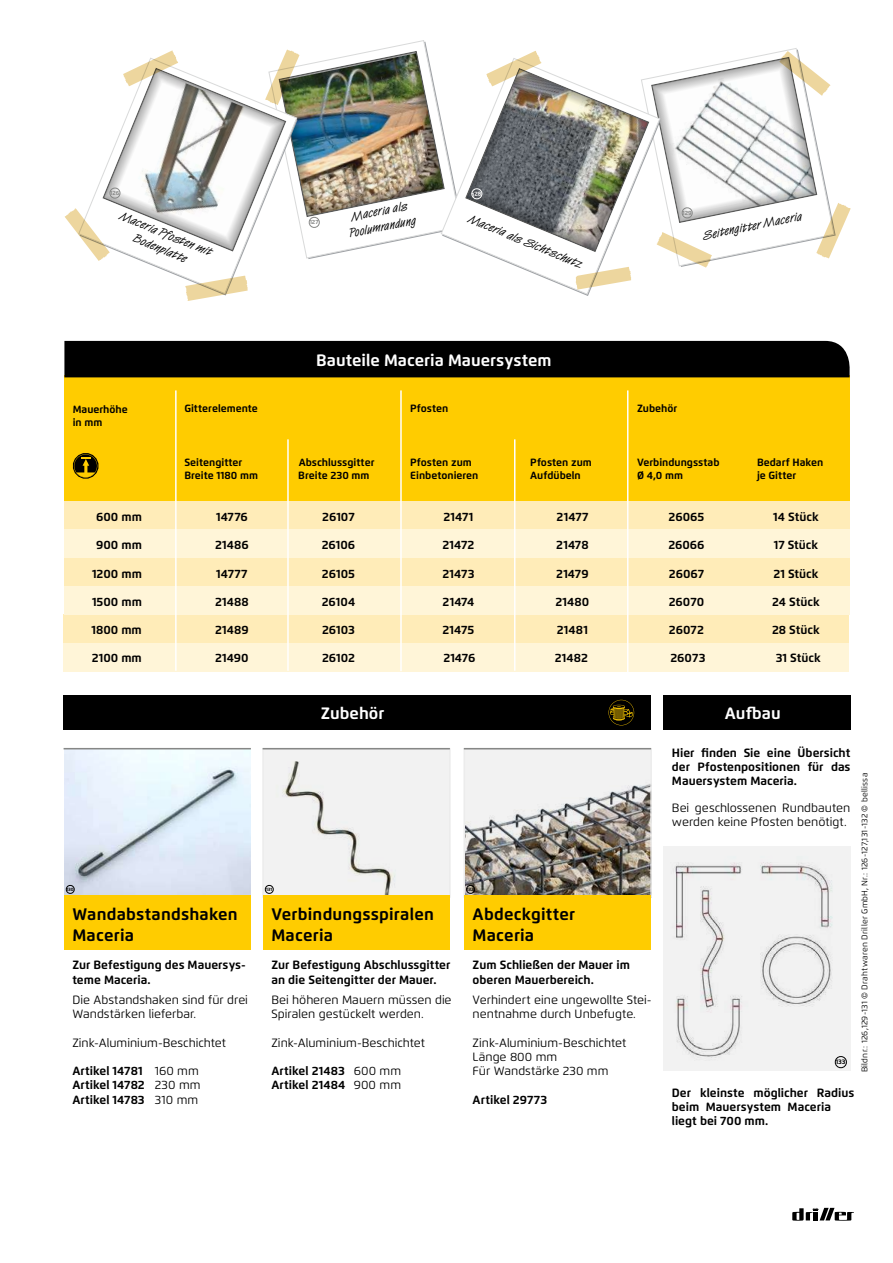
<style>
.page{position:relative;width:893px;height:1263px;background:#fff}
.page>*{position:absolute;margin:0;border:0;box-sizing:border-box;transform-origin:0 0}
.t1{font:700 16.65px/21.1px "Flexo";letter-spacing:.01em;color:#000}
.t2{font:700 16.5px "Flexo";color:#fff}
.t3{font:12.9px/15.6px "Van Dijk SBOP";color:#000;text-align:center}
.t4{font:700 12px/14.2px "Flexo";color:#000}
.t5{font:12px/14.2px "Flexo";color:#000}
.t6{font:700 10.5px/13.5px "Flexo";color:#000}
.t7{font:8.25px "Flexo";letter-spacing:.035em;color:#000}
.t8{font:700 6.6px "Flexo";color:#000}
.t9{font:700 6px "Flexo";letter-spacing:-.005em;color:#868786}
.t10{font:700 4.65px "Flexo";letter-spacing:-.005em;color:#000}
.s1{font-weight:400}
</style>
<div class="page">
<svg style="left:792px;top:1208px;width:62px;height:13px"></svg>
<div style="left:64px;top:696px;width:587px;height:34px;background:#000"></div>
<svg style="left:608px;top:699px;width:27px;height:27px"></svg>
<img style="left:64px;top:749px;width:187px;height:147px">
<svg style="left:66px;top:885px;width:9px;height:9px"></svg>
<div style="left:64px;top:896px;width:187px;height:54px;background:#fc0"></div>
<hr style="left:64px;top:748px;width:187px;height:1px;background:#868786">
<div style="left:64px;top:615px;width:785px;height:28px;background:#ffecb8"></div>
<div style="left:64px;top:643px;width:785px;height:28px;background:#fff5d8"></div>
<div style="left:64px;top:376px;width:785px;height:126px;background:#fc0"></div>
<div style="left:64px;top:501px;width:785px;height:29px;background:#ffecb8"></div>
<div style="left:64px;top:558px;width:785px;height:28px;background:#ffecb8"></div>
<div style="left:64px;top:530px;width:785px;height:28px;background:#fff5d8"></div>
<div style="left:64px;top:586px;width:785px;height:29px;background:#fff5d8"></div>
<div style="left:64px;top:341px;width:786px;height:36px;background:#000"></div>
<hr style="left:287px;top:439px;width:2px;height:232px;background:#fff">
<hr style="left:514px;top:439px;width:1px;height:232px;background:#fff">
<hr style="left:175px;top:390px;width:2px;height:281px;background:#fff">
<hr style="left:400px;top:390px;width:2px;height:281px;background:#fff">
<hr style="left:627px;top:390px;width:1px;height:283px;background:#fff">
<svg style="left:73px;top:453px;width:25px;height:26px"></svg>
<div style="left:265px;top:751px;width:183px;height:144px;background:#f2f2f2"></div>
<div style="left:262px;top:748px;width:189px;height:150px;border:2px solid #ececec"></div>
<svg style="left:265px;top:885px;width:9px;height:9px"></svg>
<div style="left:263px;top:896px;width:187px;height:54px;background:#fc0"></div>
<hr style="left:263px;top:748px;width:187px;height:1px;background:#868786">
<img style="left:466px;top:751px;width:183px;height:144px">
<div style="left:463px;top:748px;width:189px;height:150px;border:2px solid #ececec"></div>
<svg style="left:466px;top:885px;width:9px;height:9px"></svg>
<div style="left:464px;top:896px;width:187px;height:54px;background:#fc0"></div>
<hr style="left:464px;top:748px;width:187px;height:1px;background:#868786">
<img style="left:664px;top:846px;width:186px;height:224px">
<svg style="left:835px;top:1056px;width:12px;height:12px"></svg>
<div style="left:663px;top:696px;width:188px;height:34px;background:#000"></div>
<img style="left:65px;top:40px;width:786px;height:261px">
<p class="t9" style="left:110px;top:189px;width:11px">126</p>
<p class="t3" style="left:124px;top:209px;width:100px;rotate:22deg">Maceria Pfosten mit<br>Bodenplatte</p>
<p class="t3" style="left:345px;top:210px;width:69px;rotate:-11deg">Maceria als<br>Poolumrandung</p>
<p class="t9" style="left:310px;top:219px;width:10px">127</p>
<p class="t3" style="left:473px;top:211px;width:124px;rotate:23deg">Maceria als Sichtschutz</p>
<p class="t9" style="left:682px;top:209px;width:11px">129</p>
<p class="t3" style="left:702px;top:228px;width:103px;rotate:-11deg">Seitengitter Maceria</p>
<h2 class="t2" style="left:316px;top:350px;width:237px">Bauteile Maceria Mauersystem</h2>
<p class="t6" style="left:73px;top:402px;width:57px">Mauerhöhe in mm</p>
<p class="t6" style="left:184px;top:401px;width:75px">Gitterelemente</p>
<p class="t6" style="left:410px;top:401px;width:40px">Pfosten</p>
<p class="t6" style="left:637px;top:401px;width:42px">Zubehör</p>
<p class="t6" style="left:184px;top:455px;width:60px">Seitengitter</p>
<p class="t6" style="left:299px;top:455px;width:77px">Abschlussgitter</p>
<p class="t6" style="left:184px;top:469px;width:75px">Breite 1180 mm</p>
<p class="t6" style="left:298px;top:469px;width:73px">Breite 230 mm</p>
<p class="t6" style="left:410px;top:455px;width:63px">Pfosten zum</p>
<p class="t6" style="left:530px;top:455px;width:63px">Pfosten zum</p>
<p class="t6" style="left:410px;top:469px;width:70px">Einbetonieren</p>
<p class="t6" style="left:530px;top:469px;width:52px">Aufdübeln</p>
<p class="t6" style="left:637px;top:455px;width:84px">Verbindungsstab</p>
<p class="t6" style="left:757px;top:455px;width:68px">Bedarf Haken</p>
<p class="t6" style="left:637px;top:469px;width:47px">Ø 4,0 mm</p>
<p class="t6" style="left:757px;top:469px;width:41px">je Gitter</p>
<p class="t4" style="left:96px;top:510px;width:47px">600 mm</p>
<p class="t4" style="left:216px;top:510px;width:33px">14776</p>
<p class="t4" style="left:322px;top:510px;width:34px">26107</p>
<p class="t4" style="left:443px;top:510px;width:32px">21471</p>
<p class="t4" style="left:557px;top:510px;width:33px">21477</p>
<p class="t4" style="left:669px;top:510px;width:37px">26065</p>
<p class="t4" style="left:773px;top:510px;width:47px">14 Stück</p>
<p class="t4" style="left:96px;top:538px;width:47px">900 mm</p>
<p class="t4" style="left:215px;top:538px;width:35px">21486</p>
<p class="t4" style="left:322px;top:538px;width:35px">26106</p>
<p class="t4" style="left:442px;top:538px;width:34px">21472</p>
<p class="t4" style="left:556px;top:538px;width:34px">21478</p>
<p class="t4" style="left:668px;top:538px;width:38px">26066</p>
<p class="t4" style="left:774px;top:538px;width:46px">17 Stück</p>
<p class="t4" style="left:92px;top:566px;width:51px">1200 mm</p>
<p class="t4" style="left:216px;top:566px;width:33px">14777</p>
<p class="t4" style="left:322px;top:566px;width:34px">26105</p>
<p class="t4" style="left:442px;top:566px;width:33px">21473</p>
<p class="t4" style="left:556px;top:566px;width:34px">21479</p>
<p class="t4" style="left:669px;top:566px;width:37px">26067</p>
<p class="t4" style="left:773px;top:566px;width:47px">21 Stück</p>
<p class="t4" style="left:92px;top:594px;width:51px">1500 mm</p>
<p class="t4" style="left:215px;top:594px;width:35px">21488</p>
<p class="t4" style="left:322px;top:594px;width:35px">26104</p>
<p class="t4" style="left:443px;top:594px;width:33px">21474</p>
<p class="t4" style="left:556px;top:594px;width:35px">21480</p>
<p class="t4" style="left:669px;top:594px;width:37px">26070</p>
<p class="t4" style="left:772px;top:594px;width:49px">24 Stück</p>
<p class="t4" style="left:92px;top:622px;width:52px">1800 mm</p>
<p class="t4" style="left:215px;top:622px;width:35px">21489</p>
<p class="t4" style="left:322px;top:622px;width:34px">26103</p>
<p class="t4" style="left:442px;top:622px;width:33px">21475</p>
<p class="t4" style="left:557px;top:622px;width:33px">21481</p>
<p class="t4" style="left:669px;top:622px;width:36px">26072</p>
<p class="t4" style="left:772px;top:622px;width:49px">28 Stück</p>
<p class="t4" style="left:92px;top:651px;width:52px">2100 mm</p>
<p class="t4" style="left:215px;top:651px;width:35px">21490</p>
<p class="t4" style="left:322px;top:651px;width:34px">26102</p>
<p class="t4" style="left:455px;top:651px;width:22px">476</p>
<p class="t4" style="left:555px;top:651px;width:34px">21482</p>
<p class="t4" style="left:670px;top:651px;width:36px">26073</p>
<p class="t4" style="left:776px;top:651px;width:46px">31 Stück</p>
<h2 class="t2" style="left:321px;top:703px;width:65px">Zubehör</h2>
<p class="t10" style="left:66px;top:886px;width:9px">130</p>
<h1 class="t1" style="left:72px;top:903px;width:167px">Wandabstandshaken<br>Maceria</h1>
<p class="t4" style="left:72px;top:958px;width:175px">Zur Befestigung des Mauersys&shy;teme Maceria.</p>
<p class="t5" style="left:72px;top:992px;width:177px">Die Abstandshaken sind für drei<br>Wandstärken lieferbar.</p>
<p class="t5" style="left:72px;top:1035px;width:155px">Zink-Aluminium-Beschichtet</p>
<p class="t4" style="left:72px;top:1064px;width:130px">Artikel 14781 <span class="s1">160 mm<br></span>Artikel 14782 <span class="s1">230 mm<br></span>Artikel 14783 <span class="s1">310 mm</span></p>
<p class="t10" style="left:266px;top:886px;width:8px">131</p>
<h1 class="t1" style="left:271px;top:903px;width:164px">Verbindungsspiralen<br>Maceria</h1>
<p class="t4" style="left:271px;top:958px;width:181px">Zur Befestigung Abschlussgitter an die Seitengitter der Mauer.</p>
<p class="t5" style="left:271px;top:992px;width:182px">Bei höheren Mauern müssen die<br>Spiralen gestückelt werden.</p>
<p class="t5" style="left:271px;top:1035px;width:155px">Zink-Aluminium-Beschichtet</p>
<p class="t4" style="left:271px;top:1064px;width:131px">Artikel 21483 <span class="s1">600 mm<br></span>Artikel 21484 <span class="s1">900 mm</span></p>
<p class="t10" style="left:467px;top:886px;width:9px">132</p>
<h1 class="t1" style="left:473px;top:903px;width:104px">Abdeckgitter<br>Maceria</h1>
<p class="t4" style="left:473px;top:958px;width:159px">Zum Schließen der Mauer im oberen Mauerbereich.</p>
<p class="t5" style="left:473px;top:992px;width:180px">Verhindert eine ungewollte Stei&shy;nentnahme durch Unbefugte.</p>
<p class="t5" style="left:473px;top:1035px;width:155px">Zink-Aluminium-Beschichtet<br>Länge 800 mm<br>Für Wandstärke 230 mm</p>
<p class="t4" style="left:473px;top:1092px;width:76px">Artikel 29773</p>
<h2 class="t2" style="left:725px;top:703px;width:57px">Aufbau</h2>
<p class="t4" style="left:672px;top:745px;width:180px;text-align:justify">Hier finden Sie eine Übersicht der Pfostenpositionen für das Mauersystem Maceria.</p>
<p class="t5" style="left:672px;top:800px;width:180px">Bei geschlossenen Rundbauten werden keine Pfosten benötigt.</p>
<p class="t8" style="left:836px;top:1058px;width:11px">133</p>
<p class="t7" style="left:859px;top:1072px;width:301px;rotate:-90deg">Bildnr.: 126,129-131 © Drahtwaren Driller GmbH, Nr.: 126-127,131-132 © bellissa</p>
<p class="t4" style="left:672px;top:1085px;width:184px">Der kleinste möglicher Radius beim Mauersystem Maceria liegt bei 700 mm.</p>
</div>
